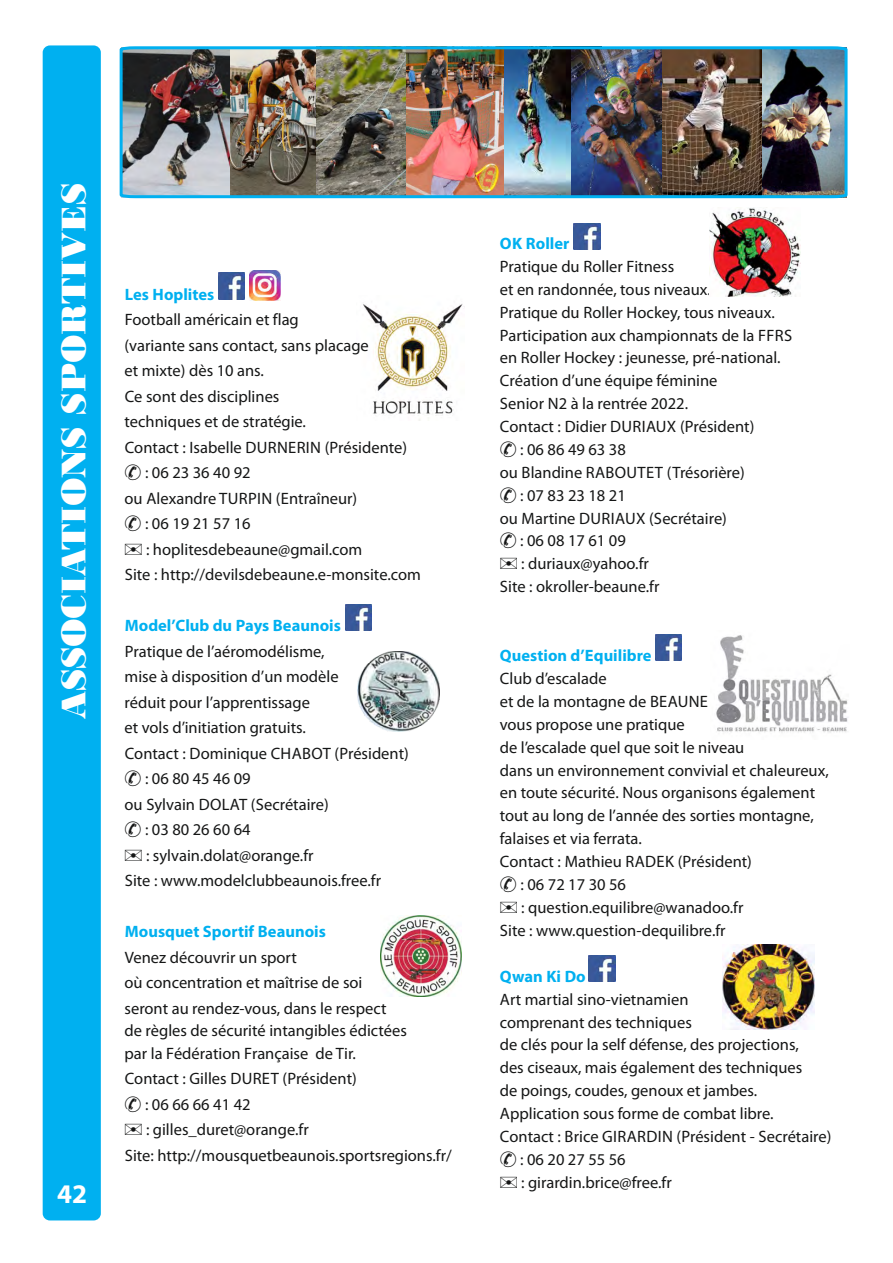
<style>
.page{position:relative;width:893px;height:1263px;background:#fff}
.page>*{position:absolute;margin:0;border:0;box-sizing:border-box;transform-origin:0 0}
.t1{font:36px "Bodoni MT Black";color:#fff}
.t2{font:700 27px "Myriad Pro";color:#fff}
.t3{font:16.5px/25.5px "Myriad Pro";color:#151616}
.t4{font:700 16.5px "Myriad Pro";color:#00b0f0}
</style>
<div class="page">
<img style="left:363px;top:304px;width:102px;height:117px">
<img style="left:218px;top:273px;width:27px;height:26px">
<img style="left:346px;top:604px;width:26px;height:26px">
<img style="left:574px;top:224px;width:26px;height:26px">
<img style="left:655px;top:634px;width:26px;height:26px">
<img style="left:589px;top:955px;width:26px;height:26px">
<img style="left:357px;top:651px;width:83px;height:81px">
<img style="left:381px;top:916px;width:80px;height:80px">
<img style="left:710px;top:208px;width:90px;height:89px">
<img style="left:716px;top:635px;width:132px;height:98px">
<img style="left:722px;top:944px;width:92px;height:86px">
<img style="left:249px;top:270px;width:31px;height:31px">
<div style="left:43px;top:45px;width:58px;height:1175px;background:#00b0f0;border-radius:7px"></div>
<img style="left:119px;top:46px;width:729px;height:153px">
<h1 class="t1" style="left:61px;top:719px;width:538px;rotate:-90deg">ASSOCIATIONS SPORTIVES</h1>
<h2 class="t2" style="left:57px;top:1182px;width:31px">42</h2>
<p class="t4" style="left:125px;top:287px;width:91px">Les Hoplites</p>
<p class="t3" style="left:125px;top:308px;width:176px">Football américain et flag</p>
<p class="t3" style="left:125px;top:334px;width:246px">(variante sans contact, sans placage</p>
<p class="t3" style="left:125px;top:359px;width:141px">et mixte) dès 10 ans.</p>
<p class="t3" style="left:125px;top:385px;width:156px">Ce sont des disciplines</p>
<p class="t3" style="left:125px;top:410px;width:183px">techniques et de stratégie.</p>
<p class="t3" style="left:125px;top:436px;width:284px">Contact : Isabelle DURNERIN (Présidente)</p>
<p class="t3" style="left:145px;top:461px;width:107px">: 06 23 36 40 92</p>
<p class="t3" style="left:125px;top:487px;width:234px">ou Alexandre TURPIN (Entraîneur)</p>
<p class="t3" style="left:145px;top:512px;width:107px">: 06 19 21 57 16</p>
<p class="t3" style="left:146px;top:538px;width:218px">: hoplitesdebeaune@gmail.com</p>
<p class="t3" style="left:125px;top:563px;width:298px">Site : http://devilsdebeaune.e-monsite.com</p>
<p class="t4" style="left:125px;top:619px;width:218px">Model’Club du Pays Beaunois</p>
<p class="t3" style="left:125px;top:640px;width:201px">Pratique de l’aéromodélisme,</p>
<p class="t3" style="left:125px;top:665px;width:216px">mise à disposition d’un modèle</p>
<p class="t3" style="left:125px;top:691px;width:187px">réduit pour l’apprentissage</p>
<p class="t3" style="left:125px;top:716px;width:183px">et vols d’initiation gratuits.</p>
<p class="t3" style="left:125px;top:742px;width:286px">Contact : Dominique CHABOT (Président)</p>
<p class="t3" style="left:145px;top:767px;width:107px">: 06 80 45 46 09</p>
<p class="t3" style="left:125px;top:793px;width:206px">ou Sylvain DOLAT (Secrétaire)</p>
<p class="t3" style="left:145px;top:818px;width:107px">: 03 80 26 60 64</p>
<p class="t3" style="left:146px;top:844px;width:169px">: sylvain.dolat@orange.fr</p>
<p class="t3" style="left:125px;top:869px;width:258px">Site : www.modelclubbeaunois.free.fr</p>
<p class="t4" style="left:125px;top:925px;width:203px">Mousquet Sportif Beaunois</p>
<p class="t3" style="left:125px;top:946px;width:263px">Venez découvrir un sport<br>où concentration et maîtrise de soi seront au rendez-vous, dans le respect</p>
<p class="t3" style="left:125px;top:1021px;width:284px;line-height:22.5px">de règles de sécurité intangibles édictées par la Fédération Française de Tir.</p>
<p class="t3" style="left:125px;top:1067px;width:234px">Contact : Gilles DURET (Président)</p>
<p class="t3" style="left:145px;top:1093px;width:107px">: 06 66 66 41 42</p>
<p class="t3" style="left:146px;top:1118px;width:164px">: gilles_duret@orange.fr</p>
<p class="t3" style="left:125px;top:1144px;width:329px">Site: http://mousquetbeaunois.sportsregions.fr/</p>
<p class="t4" style="left:500px;top:237px;width:71px">OK Roller</p>
<p class="t3" style="left:500px;top:255px;width:176px">Pratique du Roller Fitness</p>
<p class="t3" style="left:500px;top:278px;width:213px">et en randonnée, tous niveaux.</p>
<p class="t3" style="left:500px;top:301px;width:276px">Pratique du Roller Hockey, tous niveaux.</p>
<p class="t3" style="left:500px;top:324px;width:294px">Participation aux championnats de la FFRS</p>
<p class="t3" style="left:500px;top:346px;width:282px">en Roller Hockey : jeunesse, pré-national.</p>
<p class="t3" style="left:500px;top:369px;width:219px">Création d’une équipe féminine</p>
<p class="t3" style="left:500px;top:392px;width:190px">Senior N2 à la rentrée 2022.</p>
<p class="t3" style="left:500px;top:415px;width:256px">Contact : Didier DURIAUX (Président)</p>
<p class="t3" style="left:520px;top:438px;width:107px">: 06 86 49 63 38</p>
<p class="t3" style="left:500px;top:461px;width:247px">ou Blandine RABOUTET (Trésorière)</p>
<p class="t3" style="left:520px;top:484px;width:107px">: 07 83 23 18 21</p>
<p class="t3" style="left:500px;top:507px;width:229px">ou Martine DURIAUX (Secrétaire)</p>
<p class="t3" style="left:520px;top:530px;width:107px">: 06 08 17 61 09</p>
<p class="t3" style="left:521px;top:552px;width:129px">: duriaux@yahoo.fr</p>
<p class="t3" style="left:500px;top:575px;width:161px">Site : okroller-beaune.fr</p>
<p class="t4" style="left:500px;top:649px;width:153px">Question d’Equilibre</p>
<p class="t3" style="left:500px;top:667px;width:108px">Club d’escalade</p>
<p class="t3" style="left:500px;top:690px;width:210px">et de la montagne de BEAUNE</p>
<p class="t3" style="left:500px;top:713px;width:187px">vous propose une pratique</p>
<p class="t3" style="left:500px;top:736px;width:246px">de l’escalade quel que soit le niveau</p>
<p class="t3" style="left:500px;top:759px;width:331px">dans un environnement convivial et chaleureux,</p>
<p class="t3" style="left:500px;top:781px;width:317px">en toute sécurité. Nous organisons également</p>
<p class="t3" style="left:500px;top:804px;width:316px">tout au long de l’année des sorties montagne,</p>
<p class="t3" style="left:500px;top:827px;width:144px">falaises et via ferrata.</p>
<p class="t3" style="left:500px;top:850px;width:254px">Contact : Mathieu RADEK (Président)</p>
<p class="t3" style="left:520px;top:873px;width:107px">: 06 72 17 30 56</p>
<p class="t3" style="left:521px;top:896px;width:224px">: question.equilibre@wanadoo.fr</p>
<p class="t3" style="left:500px;top:919px;width:227px">Site : www.question-dequilibre.fr</p>
<p class="t4" style="left:500px;top:969px;width:87px">Qwan Ki Do</p>
<p class="t3" style="left:500px;top:988px;width:190px">Art martial sino-vietnamien</p>
<p class="t3" style="left:500px;top:1011px;width:194px">comprenant des techniques</p>
<p class="t3" style="left:500px;top:1033px;width:301px">de clés pour la self défense, des projections,</p>
<p class="t3" style="left:500px;top:1056px;width:304px">des ciseaux, mais également des techniques</p>
<p class="t3" style="left:500px;top:1079px;width:259px">de poings, coudes, genoux et jambes.</p>
<p class="t3" style="left:500px;top:1102px;width:275px">Application sous forme de combat libre.</p>
<p class="t3" style="left:500px;top:1125px;width:333px">Contact : Brice GIRARDIN (Président - Secrétaire)</p>
<p class="t3" style="left:520px;top:1148px;width:107px">: 06 20 27 55 56</p>
<p class="t3" style="left:521px;top:1171px;width:152px">: girardin.brice@free.fr</p>
</div>
